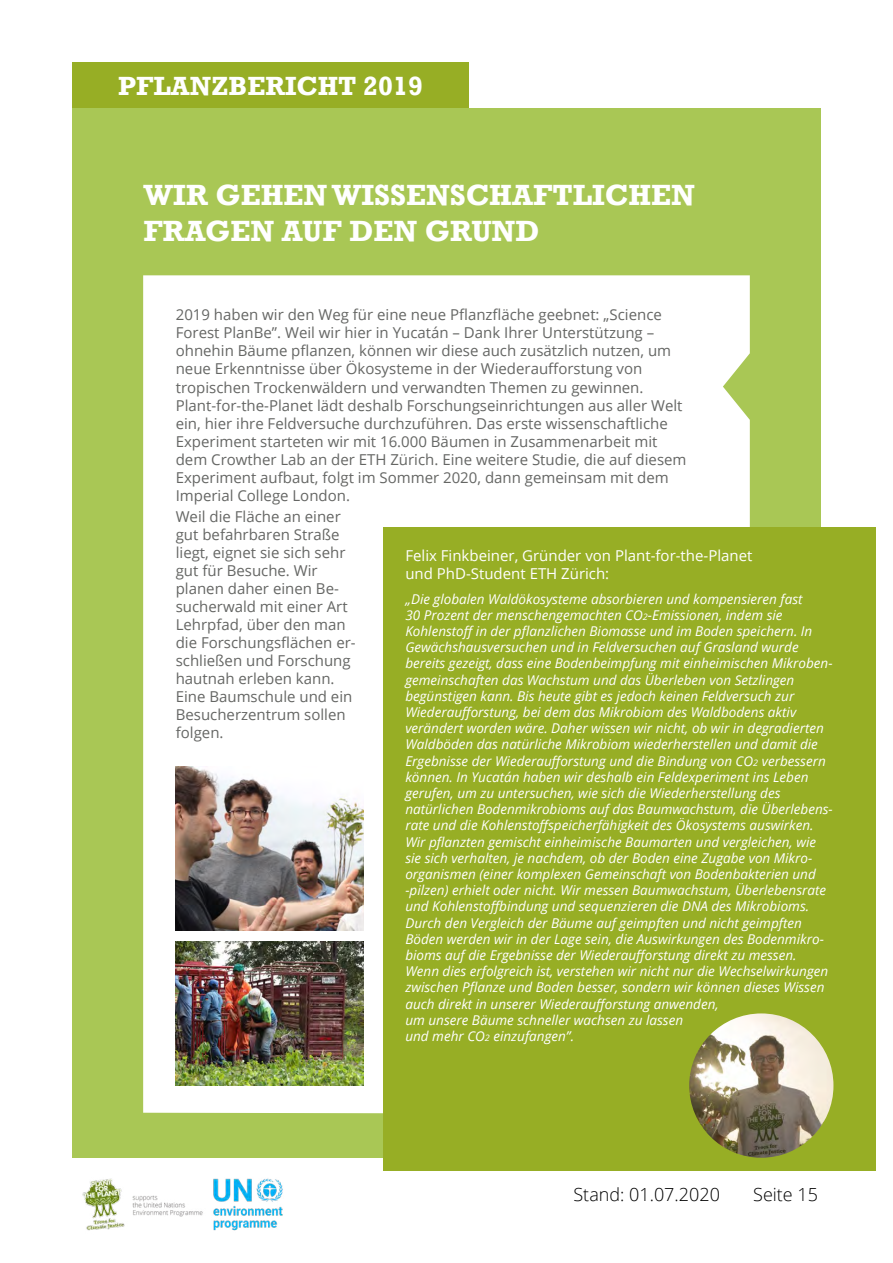
<style>
.page{position:relative;width:893px;height:1263px;background:#fff}
.page>*{position:absolute;margin:0;border:0;box-sizing:border-box;transform-origin:0 0}
.t1{font:700 30px/36px "Rockwell";color:#fff}
.t2{font:700 27px "Rockwell";color:#fff}
.t3{font:300 18px "Open Sans";color:#000}
.t4{font:15px/18px "Open Sans";color:#656664}
.t5{font:15px/18px "Open Sans";color:#fff}
.t6{font:italic 13.5px/16.2px "Open Sans";color:#fff}
.s1{font-size:9px}
</style>
<div class="page">
<img style="left:82px;top:1178px;width:201px;height:53px">
<div style="left:72px;top:108px;width:749px;height:1050px;background:#a9c755"></div>
<div style="left:143px;top:275px;width:607px;height:839px;background:#fff"></div>
<div style="left:72px;top:63px;width:397px;height:45px;background:#97ae25"></div>
<div style="left:383px;top:527px;width:493px;height:643px;background:#97ae25"></div>
<img style="left:689px;top:1013px;width:144px;height:145px;border-radius:72px">
<img style="left:176px;top:941px;width:187px;height:144px">
<img style="left:176px;top:767px;width:187px;height:163px">
<h2 class="t2" style="left:118px;top:70px;width:306px">PFLANZBERICHT 2019</h2>
<h1 class="t1" style="left:144px;top:177px;width:553px">WIR GEHEN WISSENSCHAFTLICHEN<br>FRAGEN AUF DEN GRUND</h1>
<p class="t4" style="left:176px;top:306px;width:512px">2019 haben wir den Weg für eine neue Pflanzfläche geebnet: „Science Forest PlanBe”. Weil wir hier in Yucatán – Dank Ihrer Unterstützung – ohnehin Bäume pflanzen, können wir diese auch zusätzlich nutzen, um neue Erkenntnisse über Ökosysteme in der Wiederaufforstung von tropischen Trockenwäldern und verwandten Themen zu gewinnen.<br>Plant-for-the-Planet lädt deshalb Forschungseinrichtungen aus aller Welt ein, hier ihre Feldversuche durchzuführen. Das erste wissenschaftliche Experiment starteten wir mit 16.000 Bäumen in Zusammenarbeit mit dem Crowther Lab an der ETH Zürich. Eine weitere Studie, die auf diesem Experiment aufbaut, folgt im Sommer 2020, dann gemeinsam mit dem Imperial College London.</p>
<p class="t4" style="left:176px;top:507px;width:181px">Weil die Fläche an einer gut befahrbaren Straße liegt, eignet sie sich sehr gut für Besuche. Wir planen daher einen Be&shy;sucherwald mit einer Art<br>Lehrpfad, über den man die Forschungsflächen er&shy;schließen und Forschung hautnah erleben kann.<br>Eine Baumschule und ein<br>Besucherzentrum sollen folgen.</p>
<p class="t5" style="left:405px;top:546px;width:349px">Felix Finkbeiner, Gründer von Plant-for-the-Planet und PhD-Student ETH Zürich:</p>
<p class="t6" style="left:405px;top:590px;width:429px">„Die globalen Waldökosysteme absorbieren und kompensieren fast<br>30 Prozent der menschengemachten CO<span class="s1">2</span>-Emissionen, indem sie Kohlenstoff in der pflanzlichen Biomasse und im Boden speichern. In Gewächshausversuchen und in Feldversuchen auf Grasland wurde bereits gezeigt, dass eine Bodenbeimpfung mit einheimischen Mikroben&shy;gemeinschaften das Wachstum und das Überleben von Setzlingen begünstigen kann. Bis heute gibt es jedoch keinen Feldversuch zur Wiederaufforstung, bei dem das Mikrobiom des Waldbodens aktiv verändert worden wäre. Daher wissen wir nicht, ob wir in degradierten Waldböden das natürliche Mikrobiom wiederherstellen und damit die Ergebnisse der Wiederaufforstung und die Bindung von CO<span class="s1">2</span> verbessern können. In Yucatán haben wir deshalb ein Feldexperiment ins Leben gerufen, um zu untersuchen, wie sich die Wiederherstellung des natürlichen Bodenmikrobioms auf das Baumwachstum, die Überlebens&shy;rate und die Kohlenstoffspeicherfähigkeit des Ökosystems auswirken.<br>Wir pflanzten gemischt einheimische Baumarten und vergleichen, wie sie sich verhalten, je nachdem, ob der Boden eine Zugabe von Mikro&shy;organismen (einer komplexen Gemeinschaft von Bodenbakterien und -pilzen) erhielt oder nicht. Wir messen Baumwachstum, Überlebensrate und Kohlenstoffbindung und sequenzieren die DNA des Mikrobioms.<br>Durch den Vergleich der Bäume auf geimpften und nicht geimpften Böden werden wir in der Lage sein, die Auswirkungen des Bodenmikro&shy;bioms auf die Ergebnisse der Wiederaufforstung direkt zu messen.<br>Wenn dies erfolgreich ist, verstehen wir nicht nur die Wechselwirkungen zwischen Pflanze und Boden besser, sondern wir können dieses Wissen auch direkt in unserer Wiederaufforstung anwenden,<br>um unsere Bäume schneller wachsen zu lassen<br>und mehr CO<span class="s1">2</span> einzufangen”.</p>
<h3 class="t3" style="left:573px;top:1182px;width:148px">Stand: 01.07.2020</h3>
<h3 class="t3" style="left:753px;top:1182px;width:66px">Seite 15</h3>
</div>
